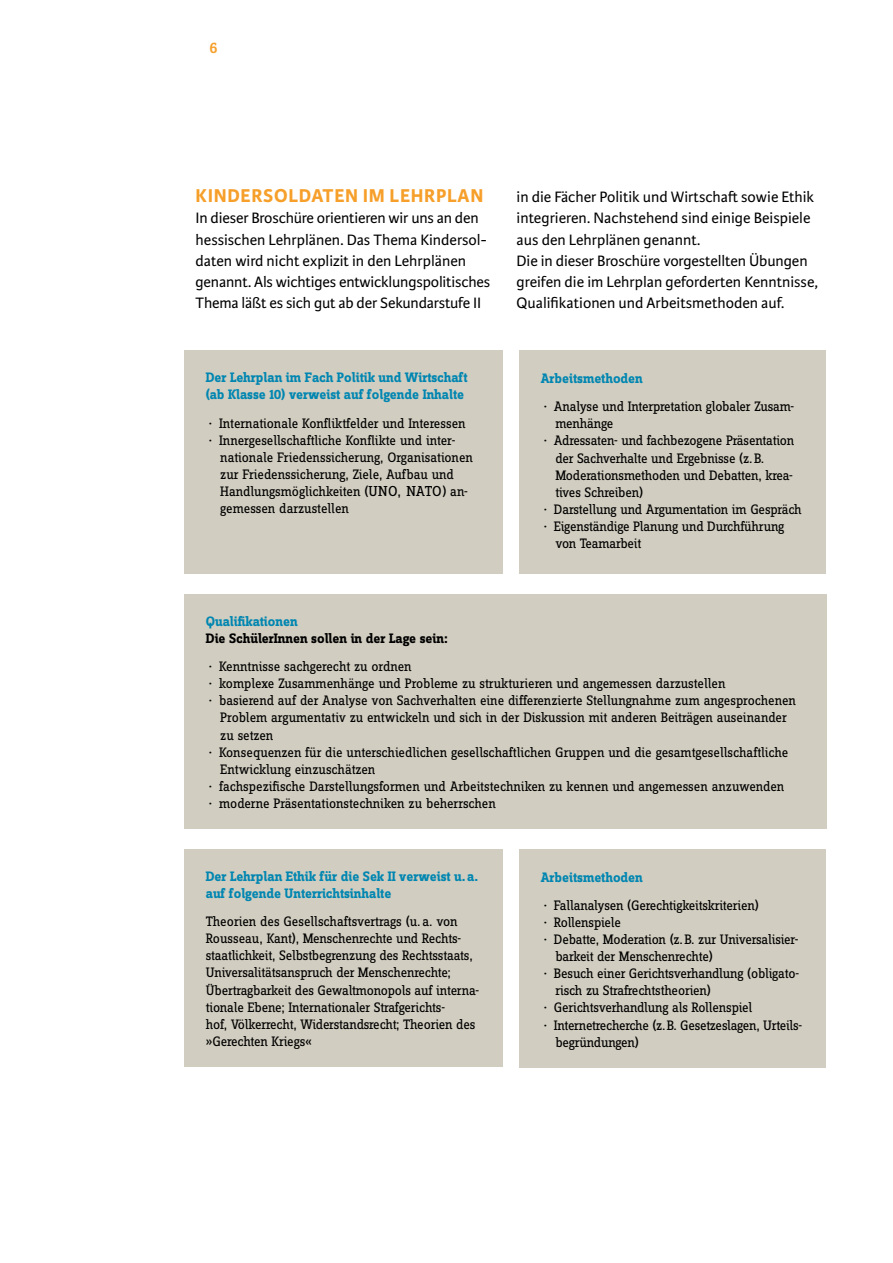
<style>
.page{position:relative;width:893px;height:1263px;background:#fff}
.page>*{position:absolute;margin:0;border:0;box-sizing:border-box;transform-origin:0 0}
.t1{font:700 19.8px "Karmina Sans";letter-spacing:.035em;color:#f69f2a}
.t2{font:16.05px/21.3px "Karmina Sans";color:#000}
.t3{font:500 16.05px "Zine Slab Dis";color:#f69f2a}
.t4{font:15px "Zine Slab Dis";color:#000}
.t5{font:14.25px/17.1px "Zine Slab Dis";letter-spacing:-.01em;color:#000}
.t6{font:700 14.25px/17.1px "Zine Slab Dis";color:#0086b1}
.t7{font:700 14.25px/28.2px "Zine Slab Dis";color:#000}
.s1{font-family:"Karmina Sans"}
.s2{font-size:15px}
.s3{font-size:14.25px}
.s4{font-weight:700;color:#0086b1}
.s5{font-family:"Karmina Sans";font-weight:400}
.s6{font-weight:400}
</style>
<div class="page">
<div style="left:185px;top:849px;width:318px;height:218px;background:#d1cdc0"></div>
<div style="left:520px;top:849px;width:306px;height:219px;background:#d1cdc0"></div>
<div style="left:520px;top:351px;width:306px;height:223px;background:#d1cdc0"></div>
<div style="left:185px;top:594px;width:642px;height:235px;background:#d1cdc0"></div>
<div style="left:185px;top:351px;width:318px;height:223px;background:#d1cdc0"></div>
<p class="t3" style="left:209px;top:40px;width:10px">6</p>
<h1 class="t1" style="left:196px;top:184px;width:289px">KINDERSOLDATEN IM LEHRPLAN</h1>
<p class="t2" style="left:196px;top:208px;width:296px">In dieser Broschüre orientieren wir uns an den hessischen Lehrplänen. Das Thema Kindersol&shy;daten wird nicht explizit in den Lehrplänen genannt. Als wichtiges entwicklungspolitisches Thema läßt es sich gut ab der Sekundarstufe II</p>
<p class="t6" style="left:206px;top:370px;width:263px">Der Lehrplan im Fach Politik und Wirtschaft (ab Klasse 10) verweist auf folgende Inhalte</p>
<p class="t5" style="left:209px;top:415px;width:258px"><span class="s1">·</span> Internationale Konfliktfelder und Interessen</p>
<p class="t5" style="left:209px;top:432px;width:247px"><span class="s1">·</span> Innergesellschaftliche Konflikte und inter-</p>
<p class="t5" style="left:220px;top:449px;width:254px">nationale Friedenssicherung, Organisationen</p>
<p class="t5" style="left:220px;top:466px;width:235px">zur Friedenssicherung, Ziele, Aufbau und</p>
<p class="t5" style="left:220px;top:483px;width:159px">Handlungsmöglichkeiten (<span class="s2">UNO</span></p>
<p class="t4" style="left:398px;top:484px;width:71px">, NATO <span class="s3">) an-</span></p>
<p class="t5" style="left:220px;top:500px;width:130px">gemessen darzustellen</p>
<p class="t2" style="left:517px;top:186px;width:303px">in die Fächer Politik und Wirtschaft sowie Ethik integrieren. Nachstehend sind einige Beispiele aus den Lehrplänen genannt.<br>Die in dieser Broschüre vorgestellten Übungen greifen die im Lehrplan geforderten Kenntnisse, Qualifikationen und Arbeitsmethoden auf.</p>
<p class="t5" style="left:541px;top:365px;width:255px;line-height:28.2px"><span class="s4">Arbeitsmethoden<br></span><span class="s1">·</span> Analyse und Interpretation globaler Zusam-</p>
<p class="t5" style="left:555px;top:416px;width:60px">menhänge</p>
<p class="t5" style="left:544px;top:433px;width:252px"><span class="s1">·</span> Adressaten- und fachbezogene Präsentation</p>
<p class="t5" style="left:555px;top:450px;width:210px">der Sachverhalte und Ergebnisse (z. B.</p>
<p class="t5" style="left:555px;top:467px;width:238px">Moderationsmethoden und Debatten, krea-</p>
<p class="t5" style="left:555px;top:484px;width:89px">tives Schreiben)</p>
<p class="t5" style="left:544px;top:501px;width:259px"><span class="s1">·</span> Darstellung und Argumentation im Gespräch</p>
<p class="t5" style="left:544px;top:518px;width:242px"><span class="s1">·</span> Eigenständige Planung und Durchführung</p>
<p class="t5" style="left:555px;top:535px;width:87px">von Teamarbeit</p>
<p class="t6" style="left:206px;top:613px;width:93px">Qualifikationen</p>
<p class="t7" style="left:206px;top:625px;width:244px">Die SchülerInnen sollen in der Lage sein: <span class="s5">·</span> <span class="s6">Kenntnisse sachgerecht zu ordnen</span></p>
<p class="t5" style="left:209px;top:676px;width:518px"><span class="s1">·</span> komplexe Zusammenhänge und Probleme zu strukturieren und angemessen darzustellen</p>
<p class="t5" style="left:209px;top:693px;width:589px"><span class="s1">·</span> basierend auf der Analyse von Sachverhalten eine differenzierte Stellungnahme zum angesprochenen</p>
<p class="t5" style="left:220px;top:710px;width:568px">Problem argumentativ zu entwickeln und sich in der Diskussion mit anderen Beiträgen auseinander</p>
<p class="t5" style="left:220px;top:727px;width:54px">zu setzen</p>
<p class="t5" style="left:209px;top:744px;width:581px"><span class="s1">·</span> Konsequenzen für die unterschiedlichen gesellschaftlichen Gruppen und die gesamtgesellschaftliche</p>
<p class="t5" style="left:220px;top:761px;width:157px">Entwicklung einzuschätzen</p>
<p class="t5" style="left:209px;top:778px;width:577px"><span class="s1">·</span> fachspezifische Darstellungsformen und Arbeitstechniken zu kennen und angemessen anzuwenden</p>
<p class="t5" style="left:209px;top:795px;width:289px"><span class="s1">·</span> moderne Präsentationstechniken zu beherrschen</p>
<p class="t6" style="left:206px;top:868px;width:274px">Der Lehrplan Ethik für die Sek II verweist u.a. auf folgende Unterrichtsinhalte</p>
<p class="t5" style="left:206px;top:913px;width:275px">Theorien des Gesellschaftsvertrags (u. a. von Rousseau, Kant), Menschenrechte und Rechts&shy;staatlichkeit, Selbstbegrenzung des Rechtsstaats, Universalitätsanspruch der Menschenrechte; Übertragbarkeit des Gewaltmonopols auf interna&shy;tionale Ebene; Internationaler Strafgerichts-<br>hof, Völkerrecht, Widerstandsrecht; Theorien des »Gerechten Kriegs«</p>
<p class="t5" style="left:541px;top:863px;width:219px;line-height:28.2px"><span class="s4">Arbeitsmethoden<br></span><span class="s1">·</span> Fallanalysen (Gerechtigkeitskriterien)</p>
<p class="t5" style="left:544px;top:914px;width:79px"><span class="s1">·</span> Rollenspiele</p>
<p class="t5" style="left:544px;top:931px;width:256px"><span class="s1">·</span> Debatte, Moderation (z. B. zur Universalisier-</p>
<p class="t5" style="left:555px;top:948px;width:159px">barkeit der Menschenrechte)</p>
<p class="t5" style="left:544px;top:965px;width:257px"><span class="s1">·</span> Besuch einer Gerichtsverhandlung (obligato-</p>
<p class="t5" style="left:555px;top:983px;width:157px">risch zu Strafrechtstheorien)</p>
<p class="t5" style="left:544px;top:1000px;width:210px"><span class="s1">·</span> Gerichtsverhandlung als Rollenspiel</p>
<p class="t5" style="left:544px;top:1017px;width:260px"><span class="s1">·</span> Internetrecherche (z. B. Gesetzeslagen, Urteils-</p>
<p class="t5" style="left:555px;top:1034px;width:85px">begründungen)</p>
</div>
